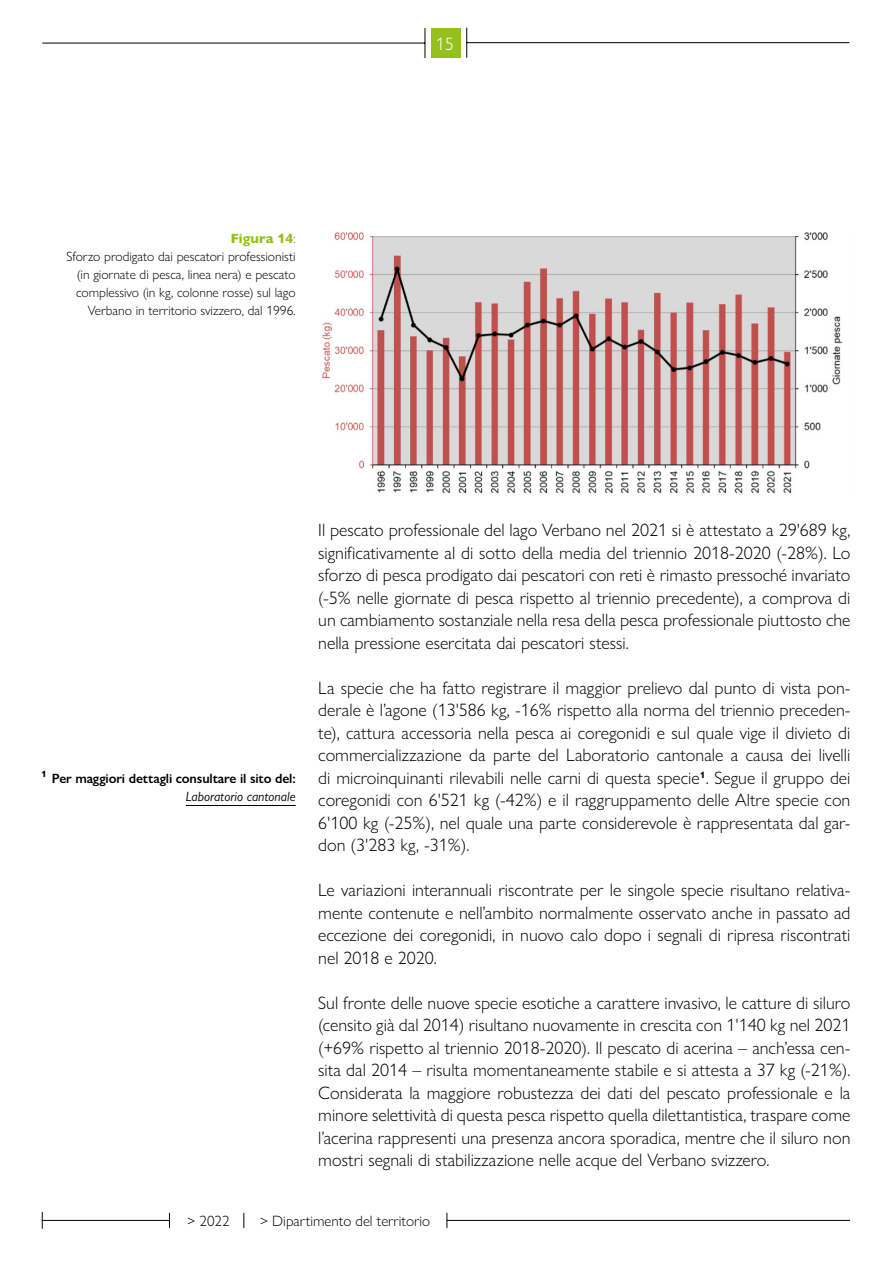
<style>
.page{position:relative;width:893px;height:1263px;background:#fff}
.page>*{position:absolute;margin:0;border:0;box-sizing:border-box;transform-origin:0 0}
.t1{font:300 18px/22.5px "Gill Sans Nova";color:#000;text-align:justify}
.t2{font:300 18px "Gill Sans Nova";color:#fff}
.t3{font:300 15px "Gill Sans Nova";color:#000}
.t4{font:300 13.5px/18px "Gill Sans Nova";color:#000;text-align:right}
.t5{font:600 13.5px/18px "Gill Sans Nova";letter-spacing:-.01em;color:#000;text-align:right}
.s1{font-weight:800;color:#95c11f}
.s2{color:#575756}
.s3{font-size:18px}
.s4{font-weight:400;font-style:italic}
.s5{font-weight:600}
</style>
<div class="page">
<div style="left:431px;top:28px;width:30px;height:29px;background:#95c11f"></div>
<hr style="left:42px;top:43px;width:383px;height:1px;background:#000">
<hr style="left:425px;top:28px;width:1px;height:30px;background:#000">
<hr style="left:467px;top:42px;width:382px;height:1px;background:#000">
<hr style="left:466px;top:28px;width:1px;height:30px;background:#000">
<hr style="left:447px;top:1220px;width:403px;height:1px;background:#000">
<svg style="left:447px;top:1213px;width:1px;height:15px"></svg>
<hr style="left:42px;top:1220px;width:127px;height:1px;background:#000">
<svg style="left:169px;top:1213px;width:1px;height:15px"></svg>
<svg style="left:244px;top:1213px;width:1px;height:15px"></svg>
<svg style="left:42px;top:1212px;width:1px;height:17px"></svg>
<hr style="left:186px;top:805px;width:110px;height:1px;background:#000">
<img style="left:322px;top:232px;width:521px;height:262px">
<p class="t4" style="left:67px;top:229px;width:231px"><span class="s1">Figura 14</span><span class="s2">:<br></span>Sforzo prodigato dai pescatori professionisti (in giornate di pesca, linea nera) e pescato complessivo (in kg, colonne rosse) sul lago Verbano in territorio svizzero, dal 1996.</p>
<p class="t2" style="left:436px;top:33px;width:19px">15</p>
<p class="t5" style="left:41px;top:769px;width:256px"><span class="s3">1</span> Per maggiori dettagli consultare il sito del:<br><span class="s4">Laboratorio cantonale</span></p>
<p class="t1" style="left:318px;top:519px;width:534px">Il pescato professionale del lago Verbano nel 2021 si è attestato a 29'689 kg, significativamente al di sotto della media del triennio 2018-2020 (-28%). Lo sforzo di pesca prodigato dai pescatori con reti è rimasto pressoché invariato (-5% nelle giornate di pesca rispetto al triennio precedente), a comprova di un cambiamento sostanziale nella resa della pesca professionale piuttosto che nella pressione esercitata dai pescatori stessi.</p>
<p class="t1" style="left:318px;top:676px;width:534px">La specie che ha fatto registrare il maggior prelievo dal punto di vista pon&shy;derale è l’agone (13'586 kg, -16% rispetto alla norma del triennio preceden&shy;te), cattura accessoria nella pesca ai coregonidi e sul quale vige il divieto di commercializzazione da parte del Laboratorio cantonale a causa dei livelli di microinquinanti rilevabili nelle carni di questa specie<span class="s5">1</span>. Segue il gruppo dei coregonidi con 6'521 kg (-42%) e il raggruppamento delle Altre specie con 6'100 kg (-25%), nel quale una parte considerevole è rappresentata dal gar&shy;don (3'283 kg, -31%).</p>
<p class="t1" style="left:318px;top:879px;width:534px">Le variazioni interannuali riscontrate per le singole specie risultano relativa&shy;mente contenute e nell’ambito normalmente osservato anche in passato ad eccezione dei coregonidi, in nuovo calo dopo i segnali di ripresa riscontrati nel 2018 e 2020.</p>
<p class="t1" style="left:318px;top:991px;width:534px">Sul fronte delle nuove specie esotiche a carattere invasivo, le catture di siluro (censito già dal 2014) risultano nuovamente in crescita con 1'140 kg nel 2021 (+69% rispetto al triennio 2018-2020). Il pescato di acerina – anch’essa cen&shy;sita dal 2014 – risulta momentaneamente stabile e si attesta a 37 kg (-21%).<br>Considerata la maggiore robustezza dei dati del pescato professionale e la minore selettività di questa pesca rispetto quella dilettantistica, traspare come l’acerina rappresenti una presenza ancora sporadica, mentre che il siluro non mostri segnali di stabilizzazione nelle acque del Verbano svizzero.</p>
<p class="t3" style="left:188px;top:1211px;width:43px">&gt; 2022</p>
<p class="t3" style="left:260px;top:1211px;width:171px">&gt; Dipartimento del territorio</p>
</div>
